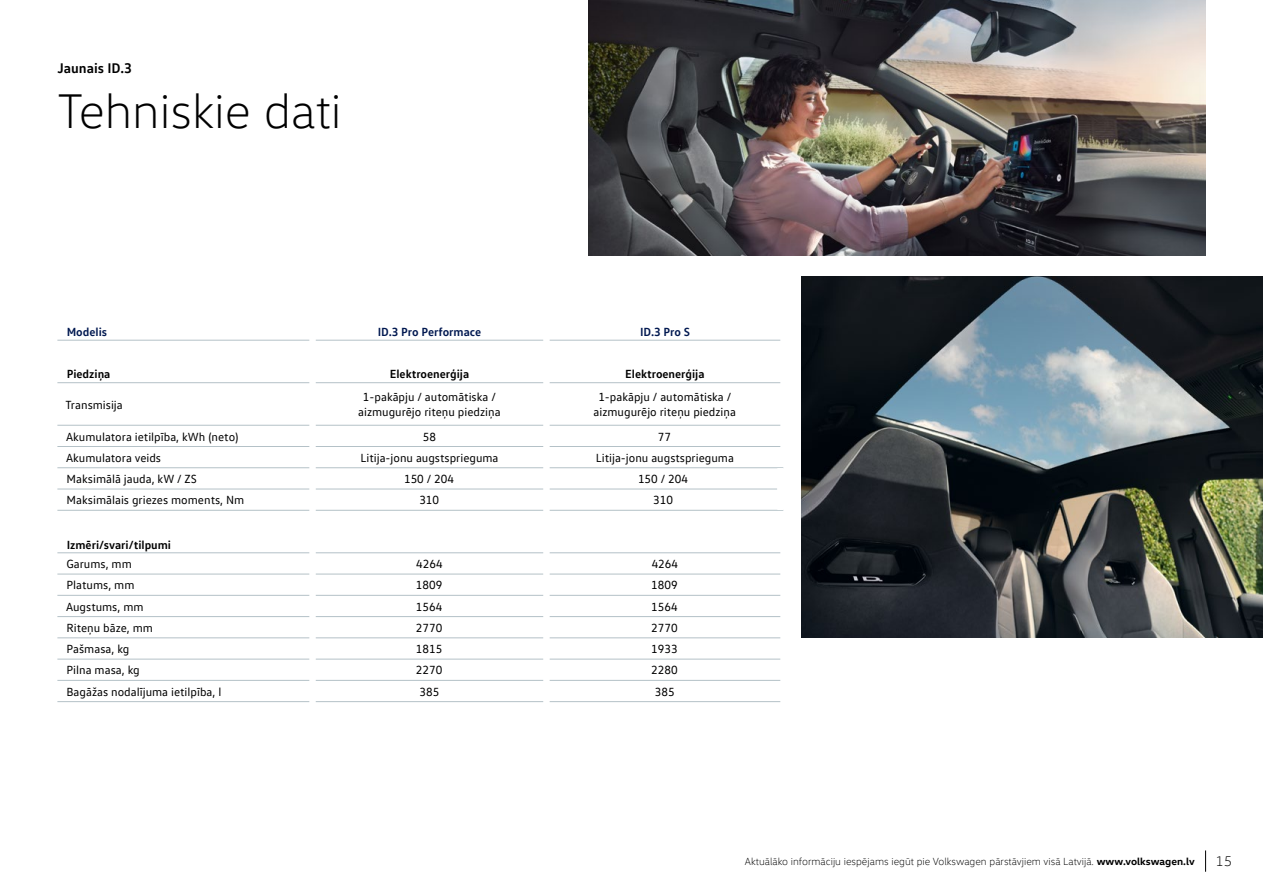
<style>
.page{position:relative;width:1263px;height:893px;background:#fff}
.page>*{position:absolute;margin:0;border:0;box-sizing:border-box;transform-origin:0 0}
.t1{font:300 49.5px "VW Head";color:#000}
.t2{font:700 14.25px "VW Text";color:#000}
.t3{font:300 14.25px "VW Head";color:#000}
.t4{font:12px/15.6px "VW Text";color:#000;text-align:center}
.t5{font:700 12px "VW Text";color:#000}
.t6{font:700 12px "VW Text";color:#001850}
.t7{font:300 10.5px "VW Head";color:#000}
.s1{font-weight:700}
</style>
<div class="page">
<svg style="left:1205px;top:850px;width:1px;height:22px"></svg>
<hr style="left:57px;top:340px;width:253px;height:1px;background:#b4c1c7">
<hr style="left:316px;top:340px;width:227px;height:1px;background:#b4c1c7">
<hr style="left:549px;top:340px;width:231px;height:1px;background:#b4c1c7">
<hr style="left:57px;top:382px;width:253px;height:1px;background:#b4c1c7">
<hr style="left:316px;top:382px;width:227px;height:1px;background:#b4c1c7">
<hr style="left:549px;top:382px;width:231px;height:1px;background:#b4c1c7">
<hr style="left:57px;top:425px;width:253px;height:1px;background:#b4c1c7">
<hr style="left:316px;top:425px;width:227px;height:1px;background:#b4c1c7">
<hr style="left:549px;top:425px;width:231px;height:1px;background:#b4c1c7">
<hr style="left:57px;top:446px;width:253px;height:1px;background:#b4c1c7">
<hr style="left:316px;top:446px;width:227px;height:1px;background:#b4c1c7">
<hr style="left:549px;top:446px;width:231px;height:1px;background:#b4c1c7">
<hr style="left:57px;top:467px;width:253px;height:1px;background:#b4c1c7">
<hr style="left:316px;top:467px;width:227px;height:1px;background:#b4c1c7">
<hr style="left:549px;top:467px;width:234px;height:1px;background:#b4c1c7">
<hr style="left:57px;top:489px;width:253px;height:1px;background:#b4c1c7">
<hr style="left:316px;top:489px;width:227px;height:1px;background:#b4c1c7">
<hr style="left:549px;top:489px;width:228px;height:1px;background:#b4c1c7">
<hr style="left:57px;top:510px;width:253px;height:1px;background:#b4c1c7">
<hr style="left:316px;top:510px;width:227px;height:1px;background:#b4c1c7">
<hr style="left:549px;top:510px;width:234px;height:1px;background:#b4c1c7">
<hr style="left:57px;top:552px;width:253px;height:1px;background:#b4c1c7">
<hr style="left:316px;top:552px;width:227px;height:1px;background:#b4c1c7">
<hr style="left:549px;top:552px;width:231px;height:1px;background:#b4c1c7">
<hr style="left:57px;top:574px;width:253px;height:1px;background:#b4c1c7">
<hr style="left:316px;top:574px;width:227px;height:1px;background:#b4c1c7">
<hr style="left:549px;top:574px;width:231px;height:1px;background:#b4c1c7">
<hr style="left:57px;top:595px;width:253px;height:1px;background:#b4c1c7">
<hr style="left:316px;top:595px;width:227px;height:1px;background:#b4c1c7">
<hr style="left:549px;top:595px;width:231px;height:1px;background:#b4c1c7">
<hr style="left:57px;top:616px;width:253px;height:1px;background:#b4c1c7">
<hr style="left:316px;top:616px;width:227px;height:1px;background:#b4c1c7">
<hr style="left:549px;top:616px;width:231px;height:1px;background:#b4c1c7">
<hr style="left:57px;top:638px;width:253px;height:1px;background:#b4c1c7">
<hr style="left:316px;top:638px;width:227px;height:1px;background:#b4c1c7">
<hr style="left:549px;top:638px;width:231px;height:1px;background:#b4c1c7">
<hr style="left:57px;top:659px;width:253px;height:1px;background:#b4c1c7">
<hr style="left:316px;top:659px;width:227px;height:1px;background:#b4c1c7">
<hr style="left:549px;top:659px;width:231px;height:1px;background:#b4c1c7">
<hr style="left:57px;top:680px;width:253px;height:1px;background:#b4c1c7">
<hr style="left:316px;top:680px;width:227px;height:1px;background:#b4c1c7">
<hr style="left:549px;top:680px;width:231px;height:1px;background:#b4c1c7">
<hr style="left:57px;top:701px;width:253px;height:1px;background:#b4c1c7">
<hr style="left:316px;top:701px;width:227px;height:1px;background:#b4c1c7">
<hr style="left:549px;top:701px;width:231px;height:1px;background:#b4c1c7">
<img style="left:589px;top:0;width:616px;height:255px">
<img style="left:801px;top:276px;width:462px;height:362px">
<p class="t2" style="left:57px;top:59px;width:76px">Jaunais ID.3</p>
<h1 class="t1" style="left:57px;top:81px;width:286px">Tehniskie dati</h1>
<p class="t6" style="left:67px;top:324px;width:42px">Modelis</p>
<p class="t6" style="left:378px;top:324px;width:105px">ID.3 Pro Performace</p>
<p class="t6" style="left:640px;top:324px;width:51px">ID.3 Pro S</p>
<p class="t5" style="left:67px;top:366px;width:45px">Piedziņa</p>
<p class="t5" style="left:390px;top:366px;width:81px">Elektroenerģija</p>
<p class="t5" style="left:625px;top:366px;width:81px">Elektroenerģija</p>
<p class="t4" style="left:66px;top:396px;width:59px">Transmisija</p>
<p class="t4" style="left:358px;top:389px;width:144px">1-pakāpju / automātiska / aizmugurējo riteņu piedziņa</p>
<p class="t4" style="left:593px;top:389px;width:144px">1-pakāpju / automātiska / aizmugurējo riteņu piedziņa</p>
<p class="t4" style="left:66px;top:428px;width:174px">Akumulatora ietilpība, kWh (neto)</p>
<p class="t4" style="left:423px;top:428px;width:15px">58</p>
<p class="t4" style="left:658px;top:428px;width:15px">77</p>
<p class="t4" style="left:66px;top:450px;width:97px">Akumulatora veids</p>
<p class="t4" style="left:360px;top:450px;width:140px">Litija-jonu augstsprieguma</p>
<p class="t4" style="left:596px;top:450px;width:140px">Litija-jonu augstsprieguma</p>
<p class="t4" style="left:67px;top:471px;width:132px">Maksimālā jauda, kW / ZS</p>
<p class="t4" style="left:404px;top:471px;width:51px">150 / 204</p>
<p class="t4" style="left:638px;top:471px;width:51px">150 / 204</p>
<p class="t4" style="left:67px;top:492px;width:179px">Maksimālais griezes moments, Nm</p>
<p class="t4" style="left:419px;top:492px;width:21px">310</p>
<p class="t4" style="left:653px;top:492px;width:21px">310</p>
<p class="t5" style="left:67px;top:537px;width:106px">Izmēri/svari/tilpumi</p>
<p class="t4" style="left:66px;top:556px;width:67px">Garums, mm</p>
<p class="t4" style="left:416px;top:556px;width:28px">4264</p>
<p class="t4" style="left:652px;top:556px;width:28px">4264</p>
<p class="t4" style="left:67px;top:577px;width:69px">Platums, mm</p>
<p class="t4" style="left:416px;top:577px;width:28px">1809</p>
<p class="t4" style="left:651px;top:577px;width:28px">1809</p>
<p class="t4" style="left:66px;top:598px;width:79px">Augstums, mm</p>
<p class="t4" style="left:416px;top:598px;width:28px">1564</p>
<p class="t4" style="left:651px;top:598px;width:28px">1564</p>
<p class="t4" style="left:67px;top:620px;width:88px">Riteņu bāze, mm</p>
<p class="t4" style="left:416px;top:620px;width:28px">2770</p>
<p class="t4" style="left:651px;top:620px;width:28px">2770</p>
<p class="t4" style="left:67px;top:641px;width:64px">Pašmasa, kg</p>
<p class="t4" style="left:416px;top:641px;width:28px">1815</p>
<p class="t4" style="left:651px;top:641px;width:28px">1933</p>
<p class="t4" style="left:67px;top:662px;width:75px">Pilna masa, kg</p>
<p class="t4" style="left:416px;top:662px;width:28px">2270</p>
<p class="t4" style="left:651px;top:662px;width:28px">2280</p>
<p class="t4" style="left:67px;top:683px;width:156px">Bagāžas nodalījuma ietilpība, l</p>
<p class="t4" style="left:420px;top:683px;width:21px">385</p>
<p class="t4" style="left:655px;top:683px;width:21px">385</p>
<p class="t7" style="left:745px;top:855px;width:451px">Aktuālāko informāciju iespējams iegūt pie Volkswagen pārstāvjiem visā Latvijā. <span class="s1">www.volkswagen.lv</span></p>
<p class="t3" style="left:1215px;top:853px;width:18px">15</p>
</div>
